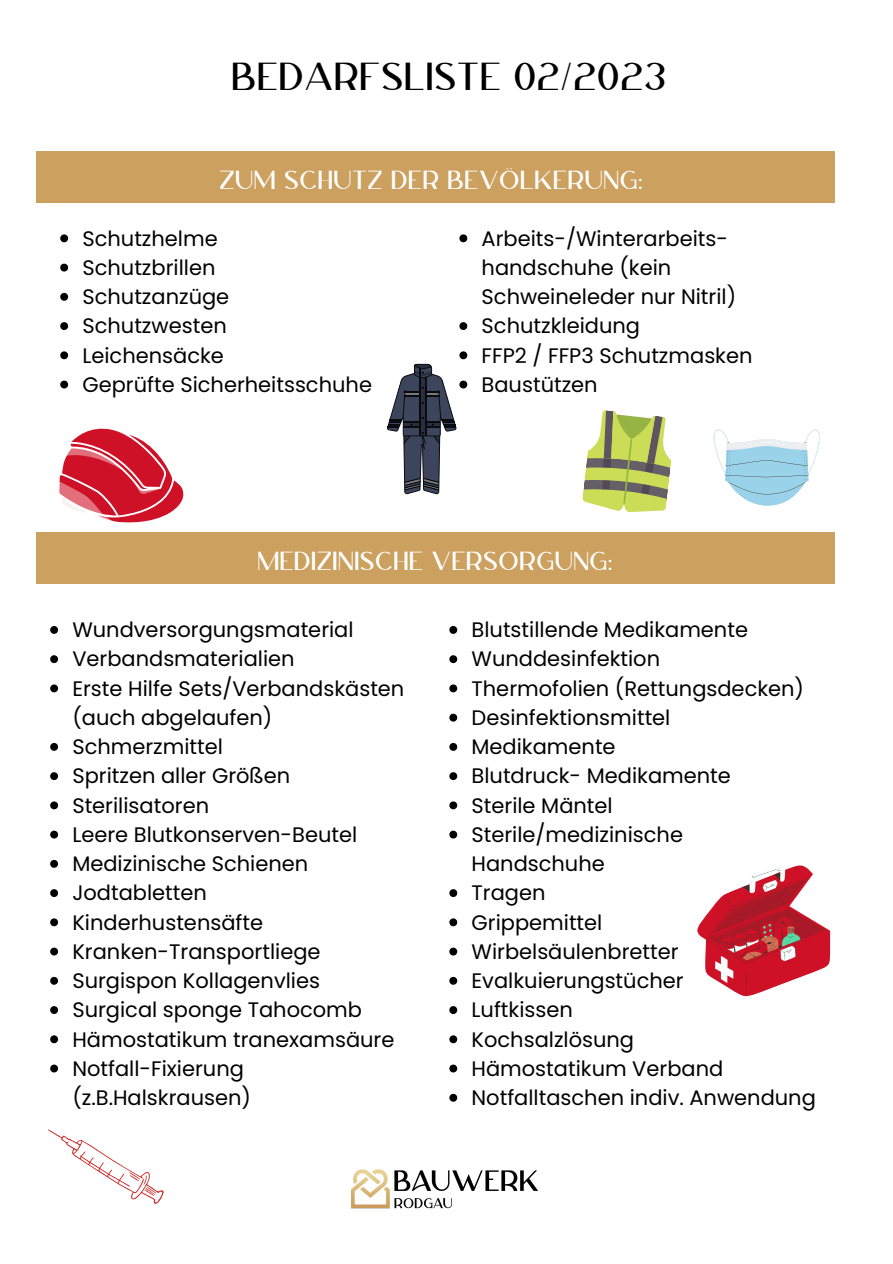
<style>
.page{position:relative;width:893px;height:1264px;background:#fff}
.page>*{position:absolute;margin:0;border:0;box-sizing:border-box;transform-origin:0 0}
.t1{font:600 38.85px "Aurora";color:#000}
.t2{font:600 26.1px "Aurora";color:#fff}
.t3{font:21px/29.2px "Poppins";color:#000}
</style>
<div class="page">
<div style="left:37px;top:152px;width:797px;height:51px;background:#cca05f"></div>
<img style="left:352px;top:1169px;width:186px;height:40px">
<svg style="left:713px;top:429px;width:107px;height:76px"></svg>
<svg style="left:59px;top:428px;width:125px;height:95px"></svg>
<svg style="left:582px;top:410px;width:89px;height:102px"></svg>
<div style="left:37px;top:532px;width:797px;height:52px;background:#cca05f"></div>
<svg style="left:48px;top:1129px;width:116px;height:75px"></svg>
<svg style="left:697px;top:865px;width:133px;height:132px"></svg>
<svg style="left:60px;top:234px;width:8px;height:8px"></svg>
<svg style="left:60px;top:264px;width:8px;height:7px"></svg>
<svg style="left:60px;top:293px;width:8px;height:8px"></svg>
<svg style="left:60px;top:322px;width:8px;height:8px"></svg>
<svg style="left:60px;top:351px;width:8px;height:8px"></svg>
<svg style="left:60px;top:380px;width:8px;height:8px"></svg>
<svg style="left:459px;top:234px;width:8px;height:8px"></svg>
<svg style="left:459px;top:322px;width:8px;height:8px"></svg>
<svg style="left:387px;top:351px;width:80px;height:143px"></svg>
<svg style="left:50px;top:626px;width:8px;height:8px"></svg>
<svg style="left:50px;top:655px;width:8px;height:8px"></svg>
<svg style="left:50px;top:684px;width:8px;height:8px"></svg>
<svg style="left:50px;top:743px;width:8px;height:7px"></svg>
<svg style="left:50px;top:772px;width:8px;height:8px"></svg>
<svg style="left:50px;top:801px;width:8px;height:8px"></svg>
<svg style="left:50px;top:830px;width:8px;height:8px"></svg>
<svg style="left:50px;top:859px;width:8px;height:8px"></svg>
<svg style="left:50px;top:889px;width:8px;height:8px"></svg>
<svg style="left:50px;top:918px;width:8px;height:8px"></svg>
<svg style="left:50px;top:947px;width:8px;height:8px"></svg>
<svg style="left:50px;top:976px;width:8px;height:8px"></svg>
<svg style="left:50px;top:1006px;width:8px;height:7px"></svg>
<svg style="left:50px;top:1035px;width:8px;height:8px"></svg>
<svg style="left:50px;top:1064px;width:8px;height:8px"></svg>
<svg style="left:449px;top:626px;width:8px;height:8px"></svg>
<svg style="left:449px;top:655px;width:8px;height:8px"></svg>
<svg style="left:449px;top:684px;width:8px;height:8px"></svg>
<svg style="left:449px;top:713px;width:8px;height:8px"></svg>
<svg style="left:449px;top:743px;width:8px;height:7px"></svg>
<svg style="left:449px;top:772px;width:8px;height:8px"></svg>
<svg style="left:449px;top:801px;width:8px;height:8px"></svg>
<svg style="left:449px;top:830px;width:8px;height:8px"></svg>
<svg style="left:449px;top:889px;width:8px;height:8px"></svg>
<svg style="left:449px;top:918px;width:8px;height:8px"></svg>
<svg style="left:449px;top:947px;width:8px;height:8px"></svg>
<svg style="left:449px;top:976px;width:8px;height:8px"></svg>
<svg style="left:449px;top:1006px;width:8px;height:7px"></svg>
<svg style="left:449px;top:1035px;width:8px;height:8px"></svg>
<svg style="left:449px;top:1064px;width:8px;height:8px"></svg>
<svg style="left:449px;top:1093px;width:8px;height:8px"></svg>
<h1 class="t1" style="left:233px;top:52px;width:436px">BEDARFSLISTE 02/2023</h1>
<p class="t2" style="left:220px;top:163px;width:425px">ZUM SCHUTZ DER BEVÖLKERUNG:</p>
<p class="t3" style="left:82px;top:224px;width:291px">Schutzhelme<br>Schutzbrillen<br>Schutzanzüge<br>Schutzwesten<br>Leichensäcke<br>Geprüfte Sicherheitsschuhe</p>
<p class="t3" style="left:481px;top:224px;width:272px">Arbeits-/Winterarbeits&shy;handschuhe (kein<br>Schweineleder nur Nitril)<br>Schutzkleidung<br>FFP2 / FFP3 Schutzmasken<br>Baustützen</p>
<p class="t2" style="left:258px;top:544px;width:357px">MEDIZINISCHE VERSORGUNG:</p>
<p class="t3" style="left:72px;top:615px;width:333px">Wundversorgungsmaterial<br>Verbandsmaterialien<br>Erste Hilfe Sets/Verbandskästen (auch abgelaufen)<br>Schmerzmittel<br>Spritzen aller Größen<br>Sterilisatoren<br>Leere Blutkonserven-Beutel<br>Medizinische Schienen<br>Jodtabletten<br>Kinderhustensäfte<br>Kranken-Transportliege<br>Surgispon Kollagenvlies<br>Surgical sponge Tahocomb<br>Hämostatikum tranexamsäure<br>Notfall-Fixierung (z.B.Halskrausen)</p>
<p class="t3" style="left:471px;top:615px;width:346px">Blutstillende Medikamente<br>Wunddesinfektion<br>Thermofolien (Rettungsdecken)<br>Desinfektionsmittel<br>Medikamente<br>Blutdruck- Medikamente<br>Sterile Mäntel<br>Sterile/medizinische<br>Handschuhe<br>Tragen<br>Grippemittel<br>Wirbelsäulenbretter<br>Evalkuierungstücher<br>Luftkissen<br>Kochsalzlösung<br>Hämostatikum Verband<br>Notfalltaschen indiv. Anwendung</p>
</div>
